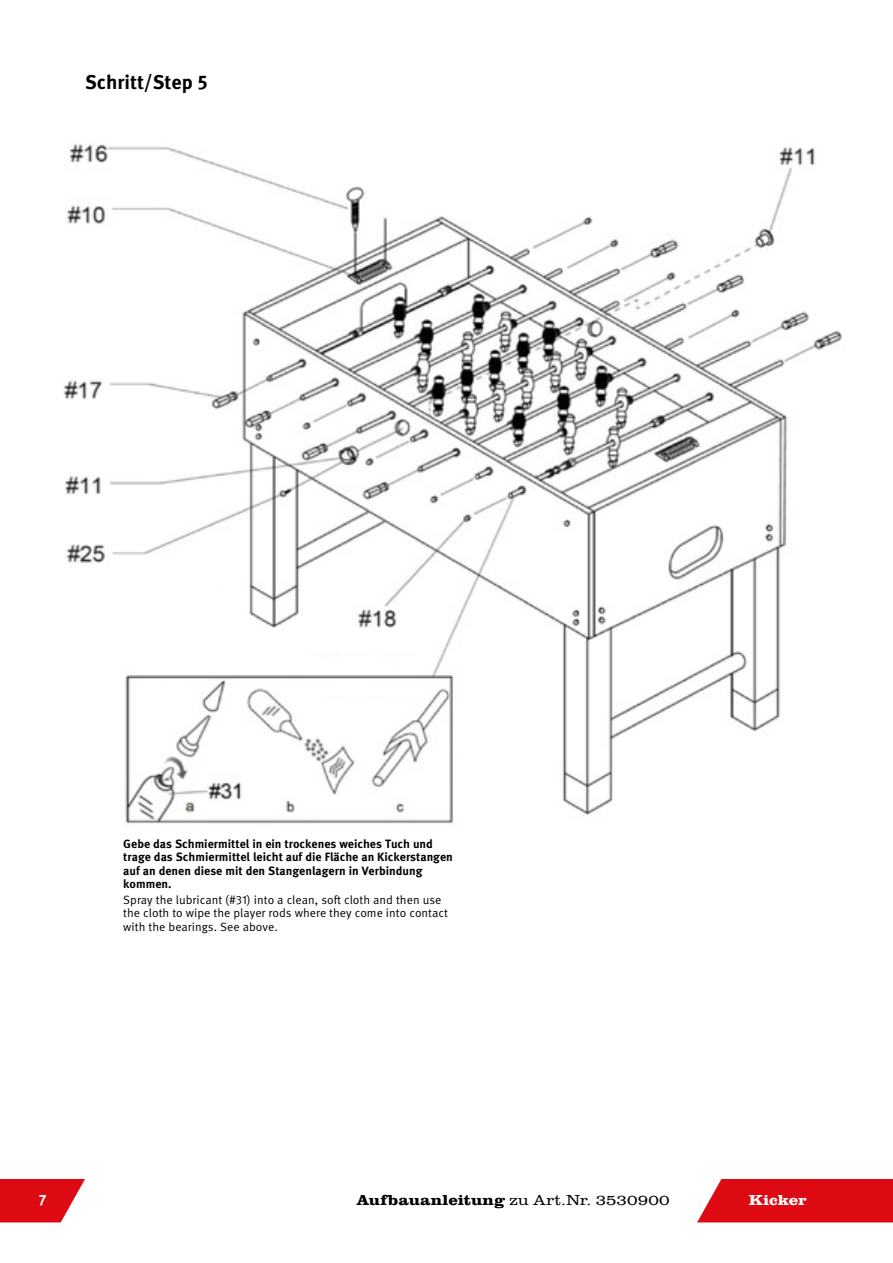
<style>
.page{position:relative;width:893px;height:1263px;background:#fff}
.page>*{position:absolute;margin:0;border:0;box-sizing:border-box;transform-origin:0 0}
.t1{font:700 19.8px "Meta Pro";color:#000}
.t2{font:300 15px "Clarendon URW";letter-spacing:.005em;color:#000;scale:1.15 1}
.t3{font:700 15px "Clarendon URW";letter-spacing:-.005em;color:#fff;scale:1.15 1}
.t4{font:700 15px "Meta Pro";color:#fff}
.t5{font:700 12px/13.5px "Meta Pro";color:#000}
.t6{font:12px/13.5px "Meta Pro Norm";color:#000}
.s1{font-weight:700}
</style>
<div class="page">
<div style="left:697px;top:1179px;width:196px;height:43px;background:#dd0913"></div>
<svg style="left:0;top:1179px;width:85px;height:43px;background:#e12b34"></svg>
<img style="left:63px;top:144px;width:779px;height:680px">
<h1 class="t1" style="left:85px;top:67px;width:124px">Schritt/Step 5</h1>
<p class="t5" style="left:123px;top:836px;width:331px">Gebe das Schmiermittel in ein trockenes weiches Tuch und trage das Schmiermittel leicht auf die Fläche an Kickerstangen auf an denen diese mit den Stangenlagern in Verbindung kommen.</p>
<p class="t6" style="left:123px;top:892px;width:326px">Spray the lubricant (#31) into a clean, soft cloth and then use the cloth to wipe the player rods where they come into contact with the bearings. See above.</p>
<p class="t4" style="left:39px;top:1188px;width:9px">7</p>
<p class="t2" style="left:357px;top:1190px;width:274px"><span class="s1">Aufbauanleitung</span> zu Art.Nr. 3530900</p>
<p class="t3" style="left:749px;top:1189px;width:52px">Kicker</p>
</div>
